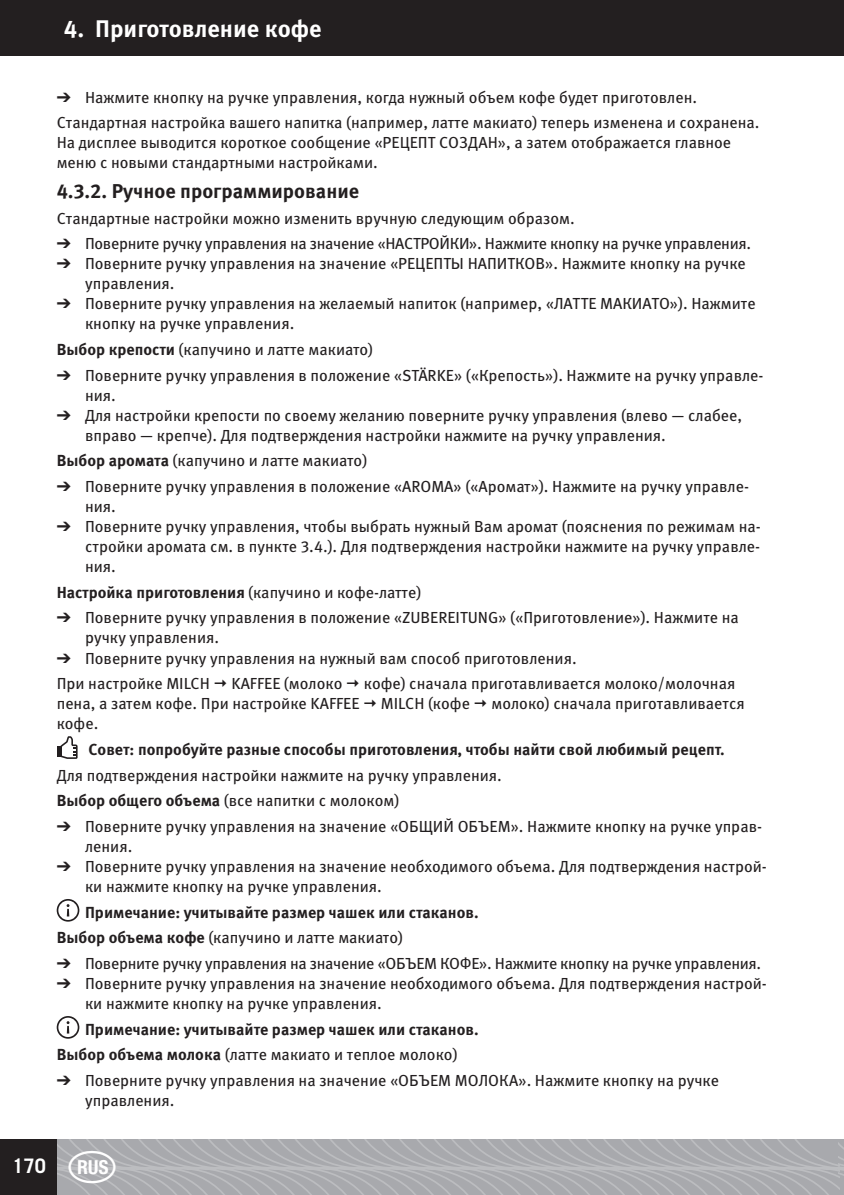
<style>
.page{position:relative;width:844px;height:1195px;background:#fff}
.page>*{position:absolute;margin:0;border:0;box-sizing:border-box;transform-origin:0 0}
.t1{font:700 24px "Meta Pro";color:#fff}
.t2{font:700 20px "Meta Pro";color:#231f20}
.t3{font:700 20px "Trade Gothic LT Std";color:#fff}
.t4{font:16px/20px "Meta Pro";color:#231f20}
.t5{font:700 16px/25.6px "Meta Pro";color:#231f20}
.t6{font:16px "Meta Pro";letter-spacing:-.02em;color:#231f20}
.s1{font-weight:700}
.s2{font-weight:400}
</style>
<div class="page">
<svg style="left:60px;top:736px;width:18px;height:23px"></svg>
<div style="left:57px;top:746px;width:5px;height:11px;background:#231f20"></div>
<svg style="left:57px;top:899px;width:22px;height:22px"></svg>
<svg style="left:57px;top:1016px;width:22px;height:22px"></svg>
<div style="left:0;top:0;width:844px;height:55px;background:#231f20"></div>
<svg style="left:57px;top:1139px;width:781px;height:56px;background:#acadb1"></svg>
<div style="left:0;top:1139px;width:56px;height:56px;background:#231f20"></div>
<svg style="left:838px;top:1139px;width:6px;height:56px"></svg>
<svg style="left:69px;top:1150px;width:47px;height:32px;background:#aeafb3"></svg>
<p class="t1" style="left:64px;top:14px;width:259px">4. Приготовление кофе</p>
<p class="t4" style="left:57px;top:84px;width:704px;line-height:25.6px">➔ Нажмите кнопку на ручке управления, когда нужный объем кофе будет приготовлен.<br>Стандартная настройка вашего напитка (например, латте макиато) теперь изменена и сохранена.</p>
<p class="t4" style="left:57px;top:133px;width:676px">На дисплее выводится короткое сообщение «РЕЦЕПТ СОЗДАН», а затем отображается главное меню с новыми стандартными настройками.</p>
<p class="t2" style="left:57px;top:178px;width:304px">4.3.2. Ручное программирование</p>
<p class="t4" style="left:57px;top:208px;width:520px">Стандартные настройки можно изменить вручную следующим образом.</p>
<p class="t6" style="left:57px;top:234px;width:696px">➔ Поверните ручку управления на значение «НАСТРОЙКИ». Нажмите кнопку на ручке управления.</p>
<p class="t4" style="left:85px;top:254px;width:662px;text-indent:-28px">➔ Поверните ручку управления на значение «РЕЦЕПТЫ НАПИТКОВ». Нажмите кнопку на ручке управления.</p>
<p class="t4" style="left:85px;top:294px;width:672px;text-indent:-28px">➔ Поверните ручку управления на желаемый напиток (например, «ЛАТТЕ МАКИАТО»). Нажмите кнопку на ручке управления.</p>
<p class="t4" style="left:57px;top:339px;width:318px"><span class="s1">Выбор крепости</span> (капучино и латте макиато)</p>
<p class="t4" style="left:85px;top:365px;width:680px;text-indent:-28px">➔ Поверните ручку управления в положение «STÄRKE» («Крепость»). Нажмите на ручку управле&shy;ния.</p>
<p class="t4" style="left:85px;top:405px;width:659px;text-indent:-28px">➔ Для настройки крепости по своему желанию поверните ручку управления (влево — слабее, вправо — крепче). Для подтверждения настройки нажмите на ручку управления.</p>
<p class="t4" style="left:57px;top:451px;width:312px"><span class="s1">Выбор аромата</span> (капучино и латте макиато)</p>
<p class="t4" style="left:85px;top:476px;width:666px;text-indent:-28px">➔ Поверните ручку управления в положение «AROMA» («Аромат»). Нажмите на ручку управле&shy;ния.</p>
<p class="t4" style="left:85px;top:516px;width:677px;text-align:justify;text-indent:-28px">➔ Поверните ручку управления, чтобы выбрать нужный Вам аромат (пояснения по режимам на&shy;стройки аромата см. в пункте 3.4.). Для подтверждения настройки нажмите на ручку управле&shy;ния.</p>
<p class="t5" style="left:57px;top:579px;width:366px">Настройка приготовления <span class="s2">(капучино и кофе-латте)</span></p>
<p class="t4" style="left:85px;top:608px;width:655px;text-indent:-28px">➔ Поверните ручку управления в положение «ZUBEREITUNG» («Приготовление»). Нажмите на ручку управления.</p>
<p class="t4" style="left:57px;top:645px;width:521px;line-height:25.6px">➔ Поверните ручку управления на нужный вам способ приготовления.<br>При настройке MILCH</p>
<p class="t4" style="left:231px;top:673px;width:112px">KAFFEE (молоко</p>
<p class="t4" style="left:364px;top:673px;width:373px">кофе) сначала приготавливается молоко/молочная</p>
<p class="t4" style="left:57px;top:693px;width:304px">пена, а затем кофе. При настройке KAFFEE</p>
<p class="t4" style="left:381px;top:693px;width:91px">MILCH (кофе</p>
<p class="t4" style="left:491px;top:693px;width:255px">молоко) сначала приготавливается</p>
<p class="t4" style="left:57px;top:713px;width:43px">кофе.</p>
<p class="t5" style="left:88px;top:736px;width:638px">Совет: попробуйте разные способы приготовления, чтобы найти свой любимый рецепт.</p>
<p class="t4" style="left:57px;top:765px;width:447px">Для подтверждения настройки нажмите на ручку управления.</p>
<p class="t4" style="left:57px;top:790px;width:344px"><span class="s1">Выбор общего объема</span> (все напитки с молоком)</p>
<p class="t4" style="left:85px;top:816px;width:679px;text-indent:-28px">➔ Поверните ручку управления на значение «ОБЩИЙ ОБЪЕМ». Нажмите кнопку на ручке управ&shy;ления.</p>
<p class="t4" style="left:85px;top:856px;width:683px;text-indent:-28px">➔ Поверните ручку управления на значение необходимого объема. Для подтверждения настрой&shy;ки нажмите кнопку на ручке управления.</p>
<p class="t5" style="left:57px;top:899px;width:423px;text-indent:28px">Примечание: учитывайте размер чашек или стаканов.<br>Выбор объема кофе <span class="s2">(капучино и латте макиато)</span></p>
<p class="t6" style="left:57px;top:953px;width:706px">➔ Поверните ручку управления на значение «ОБЪЕМ КОФЕ». Нажмите кнопку на ручке управления.</p>
<p class="t4" style="left:85px;top:973px;width:683px;text-indent:-28px">➔ Поверните ручку управления на значение необходимого объема. Для подтверждения настрой&shy;ки нажмите кнопку на ручке управления.</p>
<p class="t5" style="left:57px;top:1016px;width:423px;text-indent:28px">Примечание: учитывайте размер чашек или стаканов.<br>Выбор объема молока <span class="s2">(латте макиато и теплое молоко)</span></p>
<p class="t4" style="left:85px;top:1070px;width:636px;text-indent:-28px">➔ Поверните ручку управления на значение «ОБЪЕМ МОЛОКА». Нажмите кнопку на ручке управления.</p>
<p class="t3" style="left:13px;top:1153px;width:35px">170</p>
</div>
